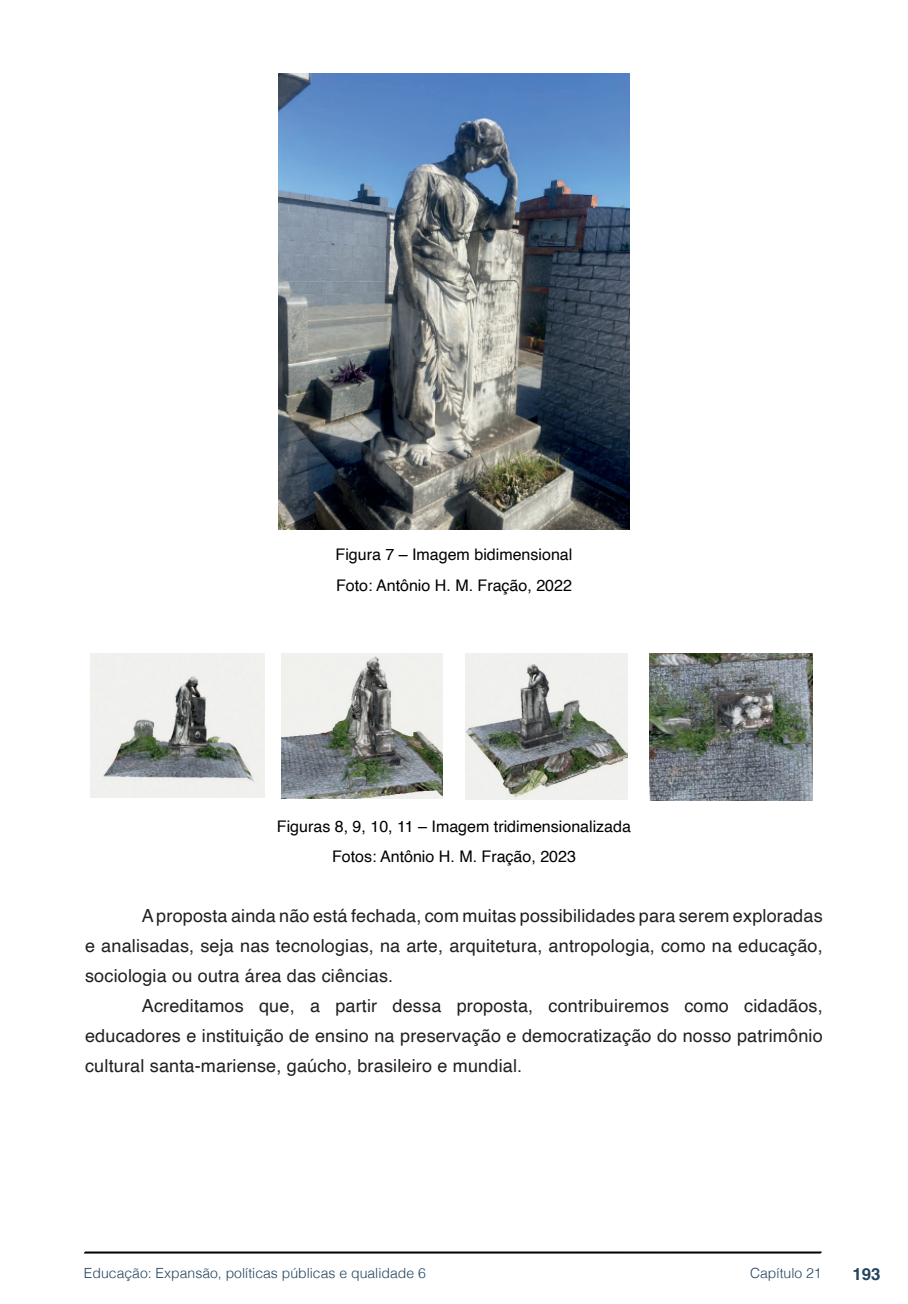
<style>
.page{position:relative;width:908px;height:1304px;background:#fff}
.page>*{position:absolute;margin:0;border:0;box-sizing:border-box;transform-origin:0 0}
.txt{font:18px/30px "Helvetica";letter-spacing:.01em;color:#231f20;text-align:justify}
.t1{font:700 16.8px "Helvetica";color:#23445f}
.imagens_graf_tab{font:16px "Helvetica";color:#000}
.t2{font:300 14px "Helvetica";color:#23445f}
</style>
<div class="page">
<svg style="left:84px;top:1251px;width:737px;height:3px;background:#515151"></svg>
<img style="left:278px;top:74px;width:351px;height:456px">
<img style="left:90px;top:654px;width:174px;height:143px">
<img style="left:281px;top:654px;width:161px;height:144px">
<img style="left:465px;top:654px;width:162px;height:145px">
<img style="left:649px;top:654px;width:162px;height:147px">
<p class="imagens_graf_tab" style="left:335px;top:542px;width:238px">Figura 7 – Imagem bidimensional</p>
<p class="imagens_graf_tab" style="left:336px;top:573px;width:237px">Foto: Antônio H. M. Fração, 2022</p>
<p class="imagens_graf_tab" style="left:277px;top:814px;width:355px">Figuras 8, 9, 10, 11 – Imagem tridimensionalizada</p>
<p class="imagens_graf_tab" style="left:332px;top:844px;width:245px">Fotos: Antônio H. M. Fração, 2023</p>
<p class="txt" style="left:85px;top:901px;width:738px;text-indent:57px">A proposta ainda não está fechada, com muitas possibilidades para serem exploradas e analisadas, seja nas tecnologias, na arte, arquitetura, antropologia, como na educação, sociologia ou outra área das ciências.</p>
<p class="txt" style="left:85px;top:991px;width:738px;text-indent:57px">Acreditamos que, a partir dessa proposta, contribuiremos como cidadãos, educadores e instituição de ensino na preservação e democratização do nosso patrimônio cultural santa-mariense, gaúcho, brasileiro e mundial.</p>
<p class="t2" style="left:84px;top:1261px;width:343px">Educação: Expansão, políticas públicas e qualidade 6</p>
<p class="t2" style="left:749px;top:1261px;width:73px">Capítulo 21</p>
<p class="t1" style="left:851px;top:1264px;width:30px">193</p>
</div>
